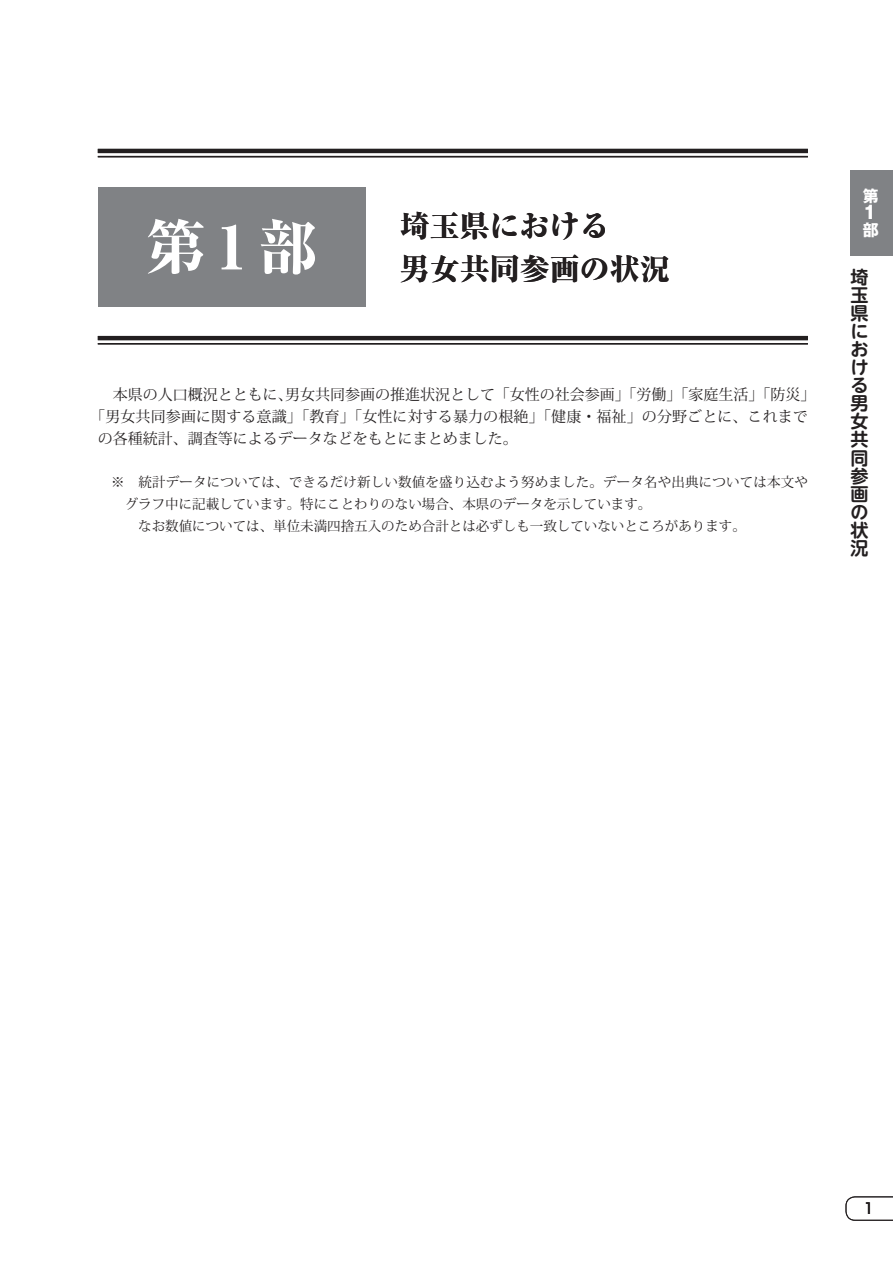
<style>
.page{position:relative;width:893px;height:1263px;background:#fff}
.page>*{position:absolute;margin:0;border:0;box-sizing:border-box;transform-origin:0 0}
.t1{font:800 60px "Ryumin Pro";color:#fff}
.t2{font:800 30px "Ryumin Pro";color:#231f20}
.t3{font:700 18px/18px "UD Shin M Go Pr 6 De";color:#231f20;text-align:justify}
.t4{font:700 18px "Gothic MB101 Pro";color:#fff}
.t5{font:700 15.9px "Gothic MB101 Pro";color:#fff}
.t6{font:15px "Koz Min Pro";color:#231f20}
.t7{font:500 14.85px "Shin Go Pro";color:#231f20;scale:.9 1}
.t8{font:13.5px "Koz Min Pro";color:#231f20}
</style>
<div class="page">
<svg style="left:846px;top:1196px;width:47px;height:25px"></svg>
<div style="left:850px;top:170px;width:43px;height:85px;background:#808285"></div>
<hr style="left:98px;top:149px;width:710px;height:4px;background:#231f20">
<hr style="left:98px;top:156px;width:710px;height:1px;background:#231f20">
<hr style="left:98px;top:336px;width:710px;height:4px;background:#231f20">
<hr style="left:98px;top:343px;width:710px;height:1px;background:#231f20">
<div style="left:98px;top:187px;width:268px;height:119px;background:#808285"></div>
<h1 class="t1" style="left:145px;top:200px;width:174px">第1部</h1>
<h2 class="t2" style="left:400px;top:202px;width:211px">埼玉県における</h2>
<h2 class="t2" style="left:400px;top:245px;width:271px">男女共同参画の状況</h2>
<p class="t6" style="left:98px;top:384px;width:719px">　本県の人口概況とともに、男女共同参画の推進状況として「女性の社会参画」「労働」「家庭生活」「防災」</p>
<p class="t6" style="left:90px;top:406px;width:719px">「男女共同参画に関する意識」「教育」「女性に対する暴力の根絶」「健康・福祉」の分野ごとに、これまで</p>
<p class="t6" style="left:98px;top:428px;width:421px">の各種統計、調査等によるデータなどをもとにまとめました。</p>
<p class="t8" style="left:111px;top:472px;width:698px">※　統計データについては、できるだけ新しい数値を盛り込むよう努めました。データ名や出典については本文や</p>
<p class="t8" style="left:125px;top:494px;width:528px">グラフ中に記載しています。特にことわりのない場合、本県のデータを示しています。</p>
<p class="t8" style="left:111px;top:516px;width:636px">　　なお数値については、単位未満四捨五入のため合計とは必ずしも一致していないところがあります。</p>
<p class="t5" style="left:863px;top:182px;width:17px">第</p>
<h3 class="t4" style="left:863px;top:198px;width:15px">1</h3>
<p class="t5" style="left:863px;top:216px;width:17px">部</p>
<h3 class="t3" style="left:850px;top:267px;width:19px">埼玉県における男女共同参画の状況</h3>
<p class="t7" style="left:863px;top:1196px;width:13px">1</p>
</div>
